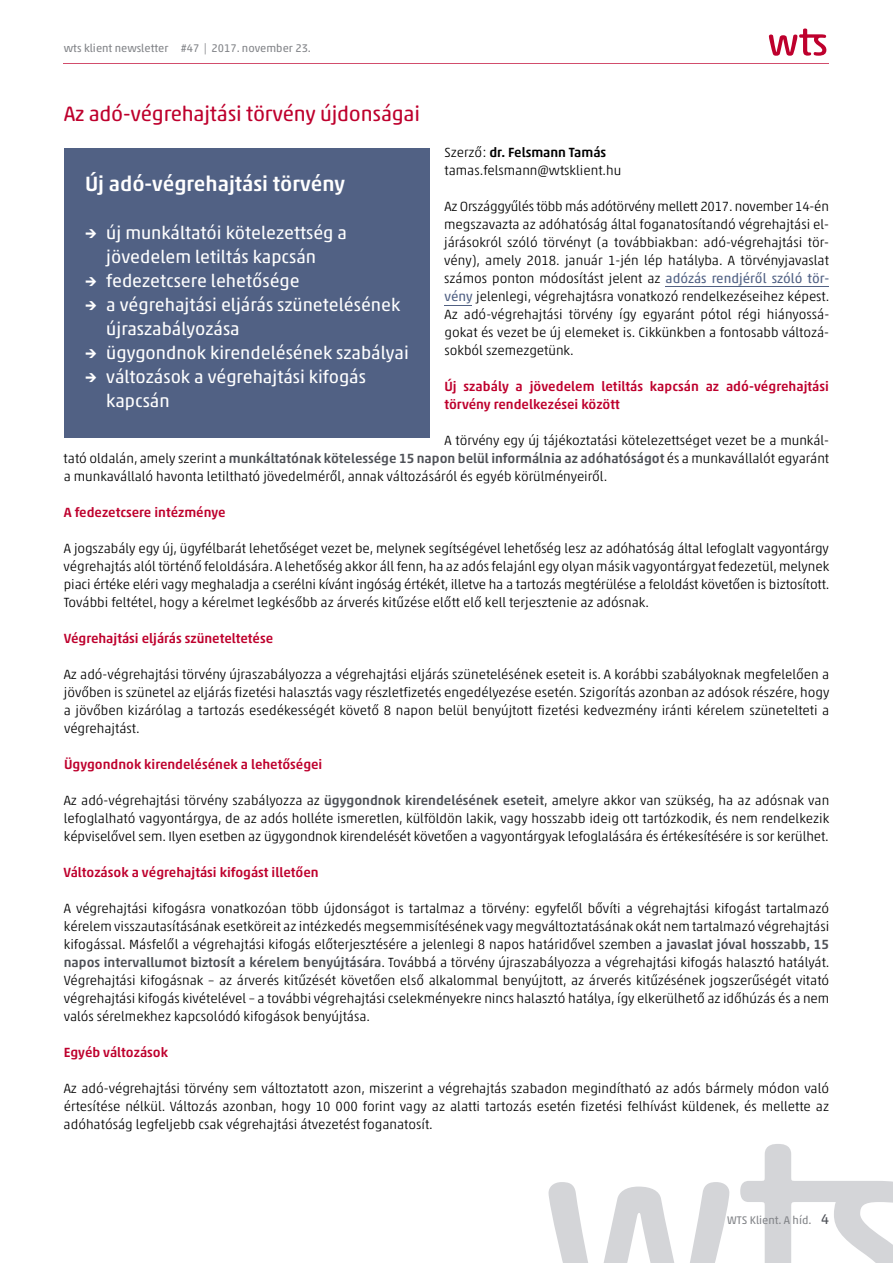
<style>
.page{position:relative;width:893px;height:1263px;background:#fff}
.page>*{position:absolute;margin:0;border:0;box-sizing:border-box;transform-origin:0 0}
.t1{font:21px "Akko Rounded Pro";letter-spacing:-.01em;color:#be002d}
.t2{font:500 21px "Akko Pro";color:#fff}
.t3{font:18px/24px "Akko Pro";color:#fff}
.t4{font:300 13.5px/18px "Akko Pro";color:#000;text-align:justify}
.t5{font:500 13.5px/18px "Akko Pro";color:#be002d}
.t6{font:11.25px "Akko Pro";color:#838589}
.s1{font-weight:500}
.s2{font-weight:400;color:#516184}
.s3{font-weight:500;color:#4e5157}
.s4{font-size:14.25px;color:#4e5157}
</style>
<div class="page">
<svg style="left:549px;top:1182px;width:180px;height:81px"></svg>
<svg style="left:740px;top:1144px;width:153px;height:119px"></svg>
<svg style="left:769px;top:29px;width:57px;height:27px"></svg>
<hr style="left:64px;top:64px;width:765px;height:1px;background:#d24d6c">
<div style="left:64px;top:149px;width:365px;height:289px;background:#516184"></div>
<hr style="left:665px;top:286px;width:164px;height:1px;background:#516184">
<svg style="left:444px;top:305px;width:28px;height:1px"></svg>
<p class="t6" style="left:64px;top:42px;width:249px">wts klient newsletter #47 | 2017. november 23.</p>
<h1 class="t1" style="left:64px;top:101px;width:358px">Az adó-végrehajtási törvény újdonságai</h1>
<p class="t4" style="left:444px;top:143px;width:178px">Szerző: <span class="s1">dr. Felsmann Tamás </span>tamas.felsmann@wtsklient.hu</p>
<p class="t4" style="left:444px;top:197px;width:387px">Az Országgyűlés több más adótörvény mellett 2017. november 14-én megszavazta az adóhatóság által foganatosítandó végrehajtási el&shy;járásokról szóló törvényt (a továbbiakban: adó-végrehajtási tör&shy;vény), amely 2018. január 1-jén lép hatályba. A törvényjavaslat számos ponton módosítást jelent az <span class="s2">adózás rendjéről szóló tör&shy;vény</span> jelenlegi, végrehajtásra vonatkozó rendelkezéseihez képest.<br>Az adó-végrehajtási törvény így egyaránt pótol régi hiányossá&shy;gokat és vezet be új elemeket is. Cikkünkben a fontosabb változá&shy;sokból szemezgetünk.</p>
<p class="t5" style="left:444px;top:377px;width:386px">Új szabály a jövedelem letiltás kapcsán az adó-végrehajtási törvény rendelkezései között</p>
<p class="t4" style="left:64px;top:431px;width:767px;text-indent:381px">A törvény egy új tájékoztatási kötelezettséget vezet be a munkál&shy;tató oldalán, amely szerint a <span class="s3">munkáltatónak kötelessége 15 napon belül informálnia az adóhatóságot</span> és a munkavállalót egyaránt a munkavállaló havonta letiltható jövedelméről, annak változásáról és egyéb körülményeiről.</p>
<p class="t5" style="left:64px;top:503px;width:163px">A fedezetcsere intézménye</p>
<p class="t4" style="left:64px;top:539px;width:767px">A jogszabály egy új, ügyfélbarát lehetőséget vezet be, melynek segítségével lehetőség lesz az adóhatóság által lefoglalt vagyontárgy végrehajtás alól történő feloldására. A lehetőség akkor áll fenn, ha az adós felajánl egy olyan másik vagyontárgyat fedezetül, melynek piaci értéke eléri vagy meghaladja a cserélni kívánt ingóság értékét, illetve ha a tartozás megtérülése a feloldást követően is biztosított.<br>További feltétel, hogy a kérelmet legkésőbb az árverés kitűzése előtt elő kell terjesztenie az adósnak.</p>
<p class="t5" style="left:64px;top:629px;width:211px">Végrehajtási eljárás szüneteltetése</p>
<p class="t4" style="left:64px;top:665px;width:767px">Az adó-végrehajtási törvény újraszabályozza a végrehajtási eljárás szünetelésének eseteit is. A korábbi szabályoknak megfelelően a jövőben is szünetel az eljárás fizetési halasztás vagy részletfizetés engedélyezése esetén. Szigorítás azonban az adósok részére, hogy a jövőben kizárólag a tartozás esedékességét követő 8 napon belül benyújtott fizetési kedvezmény iránti kérelem szünetelteti a végrehajtást.</p>
<p class="t5" style="left:64px;top:755px;width:260px">Ügygondnok kirendelésének a lehetőségei</p>
<p class="t4" style="left:64px;top:791px;width:767px">Az adó-végrehajtási törvény szabályozza az <span class="s3">ügygondnok kirendelésének eseteit</span>, amelyre akkor van szükség, ha az adósnak van lefoglalható vagyontárgya, de az adós holléte ismeretlen, külföldön lakik, vagy hosszabb ideig ott tartózkodik, és nem rendelkezik képviselővel sem. Ilyen esetben az ügygondnok kirendelését követően a vagyontárgyak lefoglalására és értékesítésére is sor kerülhet.</p>
<p class="t5" style="left:63px;top:863px;width:257px">Változások a végrehajtási kifogást illetően</p>
<p class="t4" style="left:64px;top:899px;width:767px">A végrehajtási kifogásra vonatkozóan több újdonságot is tartalmaz a törvény: egyfelől bővíti a végrehajtási kifogást tartalmazó kérelem visszautasításának esetköreit az intézkedés megsemmisítésének vagy megváltoztatásának okát nem tartalmazó végrehajtási kifogással. Másfelől a végrehajtási kifogás előterjesztésére a jelenlegi 8 napos határidővel szemben a <span class="s3">javaslat jóval hosszabb, 15 napos intervallumot biztosít a kérelem benyújtására</span>. Továbbá a törvény újraszabályozza a végrehajtási kifogás halasztó hatályát.<br>Végrehajtási kifogásnak – az árverés kitűzését követően első alkalommal benyújtott, az árverés kitűzésének jogszerűségét vitató végrehajtási kifogás kivételével – a további végrehajtási cselekményekre nincs halasztó hatálya, így elkerülhető az időhúzás és a nem valós sérelmekhez kapcsolódó kifogások benyújtása.</p>
<p class="t5" style="left:64px;top:1043px;width:106px">Egyéb változások</p>
<p class="t4" style="left:64px;top:1079px;width:767px">Az adó-végrehajtási törvény sem változtatott azon, miszerint a végrehajtás szabadon megindítható az adós bármely módon való értesítése nélkül. Változás azonban, hogy 10 000 forint vagy az alatti tartozás esetén fizetési felhívást küldenek, és mellette az adóhatóság legfeljebb csak végrehajtási átvezetést foganatosít.</p>
<h1 class="t2" style="left:85px;top:171px;width:261px">Új adó-végrehajtási törvény</h1>
<h2 class="t3" style="left:85px;top:221px;width:263px;text-align:center"><span class="s1">→</span> új munkáltatói kötelezettség a jövedelem letiltás kapcsán</h2>
<h2 class="t3" style="left:85px;top:269px;width:216px"><span class="s1">→</span> fedezetcsere lehetősége</h2>
<h2 class="t3" style="left:106px;top:292px;width:296px;text-indent:-21px"><span class="s1">→</span> a végrehajtási eljárás szünetelésének újraszabályozása</h2>
<h2 class="t3" style="left:85px;top:340px;width:325px"><span class="s1">→</span> ügygondnok kirendelésének szabályai</h2>
<h2 class="t3" style="left:106px;top:364px;width:261px;text-indent:-21px"><span class="s1">→</span> változások a végrehajtási kifogás kapcsán</h2>
<p class="t6" style="left:727px;top:1213px;width:104px">WTS Klient. A híd. <span class="s4">4</span></p>
</div>
